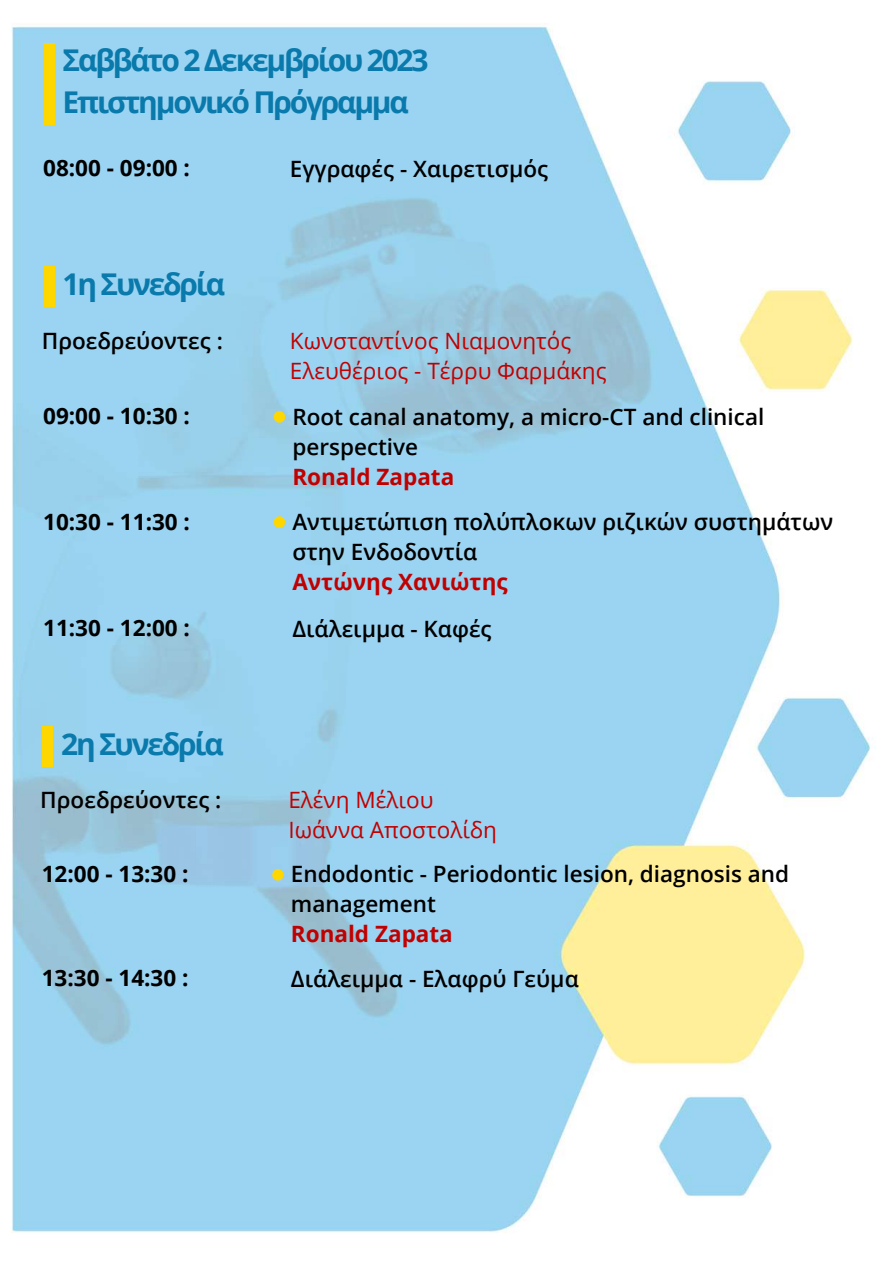
<style>
.page{position:relative;width:893px;height:1263px;background:#fff}
.page>*{position:absolute;margin:0;border:0;box-sizing:border-box;transform-origin:0 0}
.t1{font:700 30px/42px "Open Sans";letter-spacing:-.075em;color:#097aab}
.t2{font:600 22.5px/30px "Open Sans";color:#000}
.t3{font:22.5px/30px "Open Sans";color:#c00101}
.t4{font:700 22.5px "Open Sans";color:#000}
.t5{font:700 22.5px "Open Sans";color:#c00101}
</style>
<div class="page">
<img style="left:11px;top:26px;width:865px;height:1207px">
<div style="left:272px;top:869px;width:12px;height:12px;background:#ffd700;border-radius:50%"></div>
<div style="left:43px;top:726px;width:10px;height:41px;background:#ffd700"></div>
<div style="left:274px;top:516px;width:11px;height:12px;background:#ffd700;border-radius:50%"></div>
<div style="left:274px;top:411px;width:11px;height:12px;background:#ffd700;border-radius:50%"></div>
<div style="left:44px;top:266px;width:10px;height:41px;background:#ffd700"></div>
<div style="left:44px;top:43px;width:10px;height:81px;background:#ffd700"></div>
<h1 class="t1" style="left:63px;top:39px;width:367px">Σαββάτο 2 Δεκεμβρίου 2023<br>Επιστημονικό Πρόγραμμα</h1>
<p class="t4" style="left:43px;top:152px;width:148px">08:00 - 09:00 :</p>
<p class="t2" style="left:290px;top:153px;width:260px">Εγγραφές - Χαιρετισμός</p>
<h1 class="t1" style="left:63px;top:262px;width:164px">1η Συνεδρία</h1>
<p class="t2" style="left:42px;top:325px;width:183px">Προεδρεύοντες :</p>
<p class="t4" style="left:43px;top:400px;width:148px">09:00 - 10:30 :</p>
<p class="t4" style="left:43px;top:506px;width:148px">10:30 - 11:30 :</p>
<p class="t3" style="left:290px;top:325px;width:318px">Κωνσταντίνος Νιαμονητός<br>Ελευθέριος - Τέρρυ Φαρμάκης</p>
<p class="t2" style="left:292px;top:402px;width:473px">Root canal anatomy, a micro-CT and clinical perspective</p>
<p class="t5" style="left:292px;top:461px;width:163px">Ronald Zapata</p>
<p class="t2" style="left:292px;top:507px;width:542px">Αντιμετώπιση πολύπλοκων ριζικών συστημάτων στην Ενδοδοντία</p>
<p class="t5" style="left:292px;top:566px;width:217px">Αντώνης Χανιώτης</p>
<p class="t4" style="left:43px;top:612px;width:148px">11:30 - 12:00 :</p>
<p class="t2" style="left:292px;top:614px;width:201px">Διάλειμμα - Καφές</p>
<h1 class="t1" style="left:61px;top:722px;width:164px">2η Συνεδρία</h1>
<p class="t2" style="left:40px;top:784px;width:183px">Προεδρεύοντες :</p>
<p class="t4" style="left:42px;top:858px;width:148px">12:00 - 13:30 :</p>
<p class="t3" style="left:288px;top:784px;width:210px">Ελένη Μέλιου<br>Ιωάννα Αποστολίδη</p>
<p class="t2" style="left:291px;top:858px;width:500px">Endodontic - Periodontic lesion, diagnosis and management</p>
<p class="t5" style="left:291px;top:918px;width:163px">Ronald Zapata</p>
<p class="t4" style="left:42px;top:962px;width:148px">13:30 - 14:30 :</p>
<p class="t2" style="left:291px;top:963px;width:289px">Διάλειμμα - Ελαφρύ Γεύμα</p>
</div>
